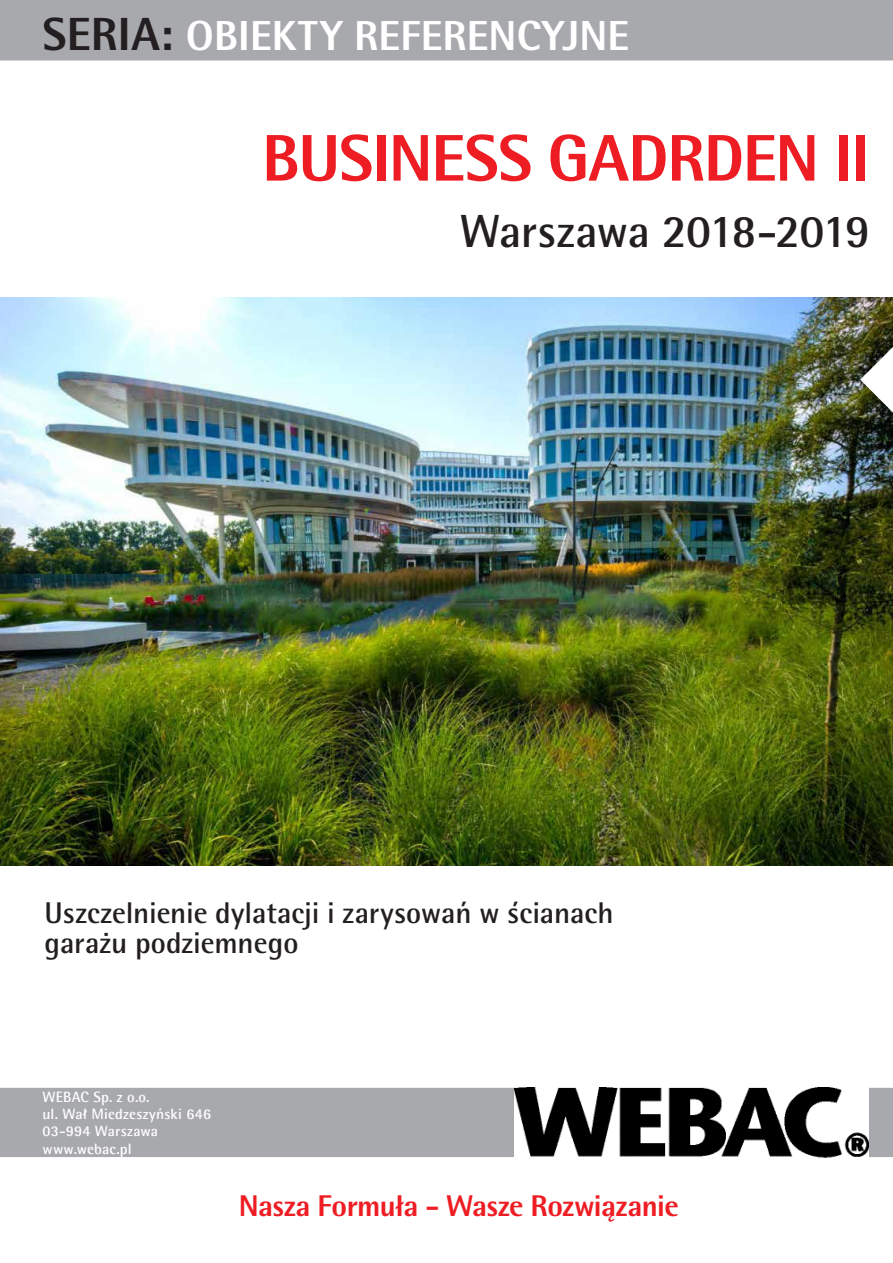
<style>
.page{position:relative;width:893px;height:1263px;background:#fff}
.page>*{position:absolute;margin:0;border:0;box-sizing:border-box;transform-origin:0 0}
.t1{font:800 66px "Rotis Semi Sans";letter-spacing:-.02em;color:#ee1d23}
.t2{font:700 46.5px "Rotis Semi Sans";letter-spacing:-.02em;color:#231f20}
.t3{font:800 42px "Rotis Semi Sans";letter-spacing:.005em;color:#fff}
.t4{font:700 30px/30px "Rotis Semi Sans";color:#231f20}
.t5{font:800 30px "Rotis Semi Sans";letter-spacing:-.015em;color:#ee1d23}
.t6{font:700 15px/17.2px "Agfa Rotis Semisans";letter-spacing:.01em;color:#fff}
.s1{font-size:46.5px;color:#231f20}
</style>
<div class="page">
<div style="left:0;top:1087px;width:893px;height:70px;background:#a8a9ad"></div>
<img style="left:0;top:298px;width:893px;height:567px">
<svg style="left:860px;top:347px;width:33px;height:65px"></svg>
<img style="left:514px;top:1087px;width:355px;height:71px">
<div style="left:0;top:0;width:893px;height:61px;background:#a8a9ad"></div>
<h3 class="t3" style="left:43px;top:9px;width:588px"><span class="s1">SERIA:</span> OBIEKTY REFERENCYJNE</h3>
<h1 class="t1" style="left:262px;top:116px;width:609px">BUSINESS GADRDEN II</h1>
<h2 class="t2" style="left:460px;top:202px;width:411px">Warszawa 2018-2019</h2>
<h3 class="t4" style="left:45px;top:897px;width:570px">Uszczelnienie dylatacji i zarysowań w ścianach garażu podziemnego</h3>
<p class="t6" style="left:43px;top:1088px;width:170px">WEBAC Sp. z o.o.<br>ul. Wał Miedzeszyński 646<br>03-994 Warszawa www.webac.pl</p>
<h3 class="t5" style="left:239px;top:1186px;width:442px">Nasza Formuła - Wasze Rozwiązanie</h3>
</div>
